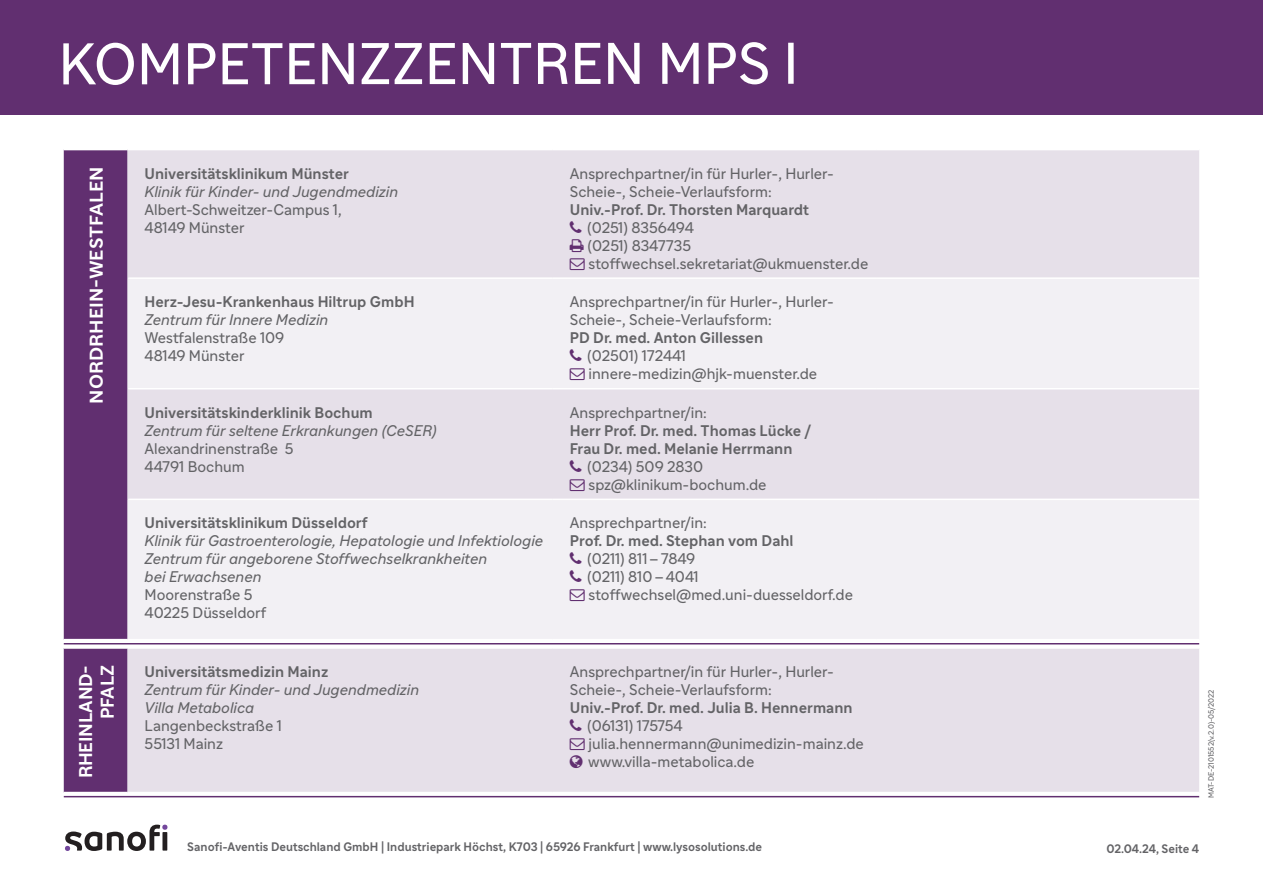
<style>
.page{position:relative;width:1263px;height:893px;background:#fff}
.page>*{position:absolute;margin:0;border:0;box-sizing:border-box;transform-origin:0 0}
.t1{font:57px "Sanofi Sans";color:#fff}
.Bundesland{font:700 18px "Sanofi Sans";letter-spacing:-.01em;color:#fff;scale:1.1 1}
.Bundesland-2{font:700 18px/21.6px "Sanofi Sans";letter-spacing:-.01em;color:#fff;text-align:right;scale:1.05 1}
.p_table{font:15px/18px "Sanofi Sans";color:#636366}
.p_table-2{font:700 15px/18px "Sanofi Sans";color:#636366}
.p_table-3{font:italic 15px/18px "Sanofi Sans";color:#636366}
.t2{font:700 12px "Sanofi Sans";color:#636366}
.t3{font:7.5px "Sanofi Sans";color:#636366}
.s1{font-weight:400}
</style>
<div class="page">
<div style="left:0;top:0;width:1263px;height:115px;background:#612f70"></div>
<svg style="left:65px;top:825px;width:102px;height:26px"></svg>
<div style="left:64px;top:150px;width:64px;height:489px;background:#612f70"></div>
<div style="left:128px;top:150px;width:1071px;height:127px;background:#e6e0e9"></div>
<svg style="left:128px;top:279px;width:1071px;height:360px;fill:#f2f0f4"></svg>
<svg style="left:64px;top:644px;width:1135px;height:154px;background:#dfd6e2"></svg>
<hr style="left:128px;top:388px;width:425px;height:1px;background:#fff">
<hr style="left:553px;top:388px;width:323px;height:1px;background:#fff">
<hr style="left:876px;top:388px;width:323px;height:1px;background:#fff">
<hr style="left:128px;top:499px;width:425px;height:1px;background:#fff">
<hr style="left:553px;top:499px;width:323px;height:1px;background:#fff">
<hr style="left:876px;top:499px;width:323px;height:1px;background:#fff">
<hr style="left:64px;top:647px;width:64px;height:2px;background:#fff">
<hr style="left:128px;top:647px;width:425px;height:2px;background:#fff">
<hr style="left:553px;top:647px;width:323px;height:2px;background:#fff">
<hr style="left:876px;top:647px;width:323px;height:2px;background:#fff">
<hr style="left:64px;top:792px;width:64px;height:1px;background:#fff">
<hr style="left:128px;top:792px;width:425px;height:1px;background:#fff">
<hr style="left:553px;top:792px;width:323px;height:1px;background:#fff">
<hr style="left:876px;top:792px;width:323px;height:1px;background:#fff">
<hr style="left:64px;top:643px;width:1135px;height:1px;background:#612f70">
<hr style="left:64px;top:796px;width:1135px;height:1px;background:#612f70">
<svg style="left:570px;top:221px;width:12px;height:12px"></svg>
<svg style="left:570px;top:239px;width:14px;height:13px"></svg>
<svg style="left:570px;top:258px;width:15px;height:12px"></svg>
<svg style="left:570px;top:349px;width:12px;height:12px"></svg>
<svg style="left:570px;top:368px;width:15px;height:12px"></svg>
<svg style="left:570px;top:460px;width:12px;height:12px"></svg>
<svg style="left:570px;top:479px;width:15px;height:12px"></svg>
<svg style="left:570px;top:553px;width:12px;height:11px"></svg>
<svg style="left:570px;top:571px;width:12px;height:11px"></svg>
<svg style="left:570px;top:590px;width:15px;height:11px"></svg>
<svg style="left:570px;top:719px;width:12px;height:12px"></svg>
<svg style="left:570px;top:738px;width:15px;height:30px"></svg>
<h1 class="t1" style="left:59px;top:29px;width:742px">KOMPETENZZENTREN MPS I</h1>
<p class="Bundesland" style="left:85px;top:404px;width:217px;rotate:-90deg">NORDRHEIN-WESTFALEN</p>
<p class="p_table-2" style="left:145px;top:164px;width:206px">Universitätsklinikum Münster</p>
<p class="p_table-3" style="left:145px;top:182px;width:255px">Klinik für Kinder- und Jugendmedizin</p>
<p class="p_table" style="left:145px;top:200px;width:199px">Albert-Schweitzer-Campus 1,</p>
<p class="p_table" style="left:145px;top:218px;width:102px">48149 Münster</p>
<p class="p_table-2" style="left:145px;top:293px;width:271px">Herz-Jesu-Krankenhaus Hiltrup GmbH</p>
<p class="p_table-3" style="left:145px;top:311px;width:185px">Zentrum für Innere Medizin</p>
<p class="p_table" style="left:145px;top:329px;width:141px">Westfalenstraße 109</p>
<p class="p_table" style="left:145px;top:347px;width:102px">48149 Münster</p>
<p class="p_table-2" style="left:145px;top:403px;width:230px">Universitätskinderklinik Bochum</p>
<p class="p_table-3" style="left:145px;top:421px;width:294px">Zentrum für seltene Erkrankungen (CeSER)</p>
<p class="p_table" style="left:145px;top:439px;width:151px">Alexandrinenstraße 5</p>
<p class="p_table" style="left:145px;top:457px;width:102px">44791 Bochum</p>
<p class="p_table-2" style="left:145px;top:514px;width:225px">Universitätsklinikum Düsseldorf</p>
<p class="p_table-3" style="left:145px;top:532px;width:400px">Klinik für Gastroenterologie, Hepatologie und Infektiologie</p>
<p class="p_table-3" style="left:145px;top:550px;width:344px">Zentrum für angeborene Stoffwechselkrankheiten bei Erwachsenen</p>
<p class="p_table" style="left:145px;top:586px;width:110px">Moorenstraße 5</p>
<p class="p_table" style="left:145px;top:604px;width:123px">40225 Düsseldorf</p>
<p class="Bundesland-2" style="left:75px;top:778px;width:110px;rotate:-90deg">RHEINLAND-<br>PFALZ</p>
<p class="p_table-2" style="left:145px;top:663px;width:185px">Universitätsmedizin Mainz</p>
<p class="p_table-3" style="left:145px;top:681px;width:276px">Zentrum für Kinder- und Jugendmedizin</p>
<p class="p_table-3" style="left:145px;top:699px;width:111px">Villa Metabolica</p>
<p class="p_table" style="left:145px;top:717px;width:139px">Langenbeckstraße 1</p>
<p class="p_table" style="left:145px;top:735px;width:80px">55131 Mainz</p>
<p class="p_table" style="left:570px;top:164px;width:266px">Ansprechpartner/in für Hurler-, Hurler-<br>Scheie-, Scheie-Verlaufsform:</p>
<p class="p_table-2" style="left:570px;top:200px;width:241px">Univ.-Prof. Dr. Thorsten Marquardt</p>
<p class="p_table" style="left:587px;top:218px;width:108px">(0251) 8356494</p>
<p class="p_table" style="left:587px;top:236px;width:105px">(0251) 8347735</p>
<p class="p_table" style="left:589px;top:254px;width:281px">stoffwechsel.sekretariat@ukmuenster.de</p>
<p class="p_table" style="left:570px;top:293px;width:266px">Ansprechpartner/in für Hurler-, Hurler-<br>Scheie-, Scheie-Verlaufsform:</p>
<p class="p_table-2" style="left:587px;top:329px;width:177px;text-indent:-17px">PD Dr. med. Anton Gillessen <span class="s1">(02501) 172441</span></p>
<p class="p_table" style="left:589px;top:365px;width:230px">innere-medizin@hjk-muenster.de</p>
<p class="p_table" style="left:570px;top:403px;width:139px">Ansprechpartner/in:</p>
<p class="p_table-2" style="left:570px;top:421px;width:243px">Herr Prof. Dr. med. Thomas Lücke /<br>Frau Dr. med. Melanie Herrmann</p>
<p class="p_table" style="left:587px;top:457px;width:118px">(0234) 509 2830</p>
<p class="p_table" style="left:589px;top:475px;width:179px">spz@klinikum-bochum.de</p>
<p class="p_table" style="left:570px;top:514px;width:139px">Ansprechpartner/in:</p>
<p class="p_table-2" style="left:570px;top:532px;width:225px">Prof. Dr. med. Stephan vom Dahl</p>
<p class="p_table" style="left:587px;top:550px;width:110px">(0211) 811–7849</p>
<p class="p_table" style="left:587px;top:568px;width:113px">(0211) 810–4041</p>
<p class="p_table" style="left:589px;top:586px;width:266px">stoffwechsel@med.uni-duesseldorf.de</p>
<p class="p_table" style="left:570px;top:663px;width:266px">Ansprechpartner/in für Hurler-, Hurler-<br>Scheie-, Scheie-Verlaufsform:</p>
<p class="p_table-2" style="left:570px;top:699px;width:284px">Univ.-Prof. Dr. med. Julia B. Hennermann</p>
<p class="p_table" style="left:587px;top:717px;width:97px">(06131) 175754</p>
<p class="p_table" style="left:589px;top:735px;width:277px">julia.hennermann@unimedizin-mainz.de</p>
<p class="p_table" style="left:588px;top:753px;width:168px">www.villa-metabolica.de</p>
<p class="t2" style="left:187px;top:839px;width:576px">Sanofi-Aventis Deutschland GmbH | Industriepark Höchst, K703 | 65926 Frankfurt | www.lysosolutions.de</p>
<p class="t3" style="left:1206px;top:798px;width:110px;rotate:-90deg">MAT-DE-2101552(v.2.0)-05/2022</p>
<p class="t2" style="left:1106px;top:841px;width:94px">02.04.24, Seite 4</p>
</div>
